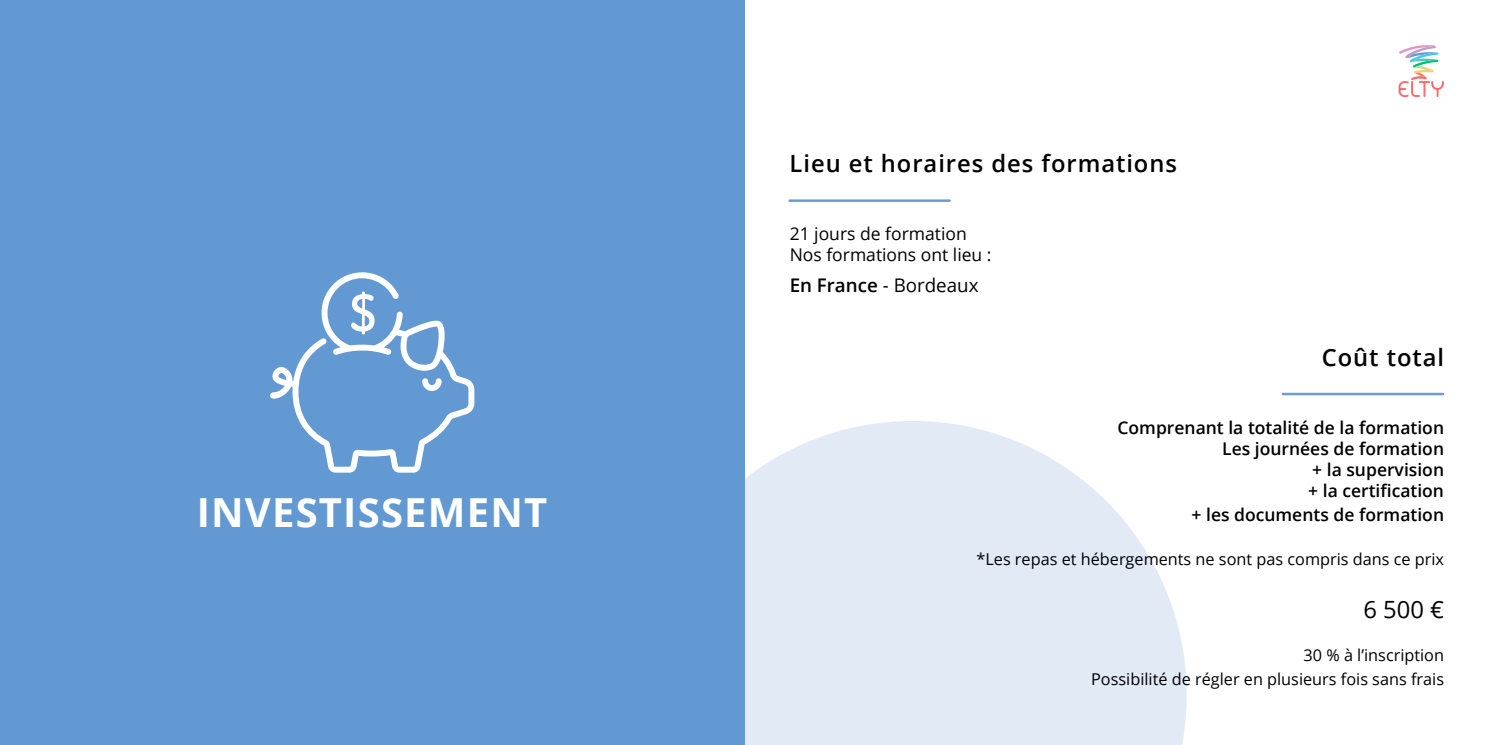
<style>
.page{position:relative;width:1489px;height:745px;background:#fff}
.page>*{position:absolute;margin:0;border:0;box-sizing:border-box;transform-origin:0 0}
.t1{font:700 40px "Open Sans";letter-spacing:.03em;color:#fff}
.t2{font:600 23.75px "Open Sans";letter-spacing:.04em;color:#020203}
.t3{font:23.75px "Open Sans";color:#000}
.t4{font:18.75px "Open Sans";color:#000}
.t5{font:600 17.5px/21px "Open Sans";color:#000;text-align:right}
.t6{font:17.5px/21px "Open Sans";color:#000}
.t7{font:16.25px/24px "Open Sans";color:#000;text-align:right}
.s1{font-weight:600}
</style>
<div class="page">
<svg style="left:1398px;top:45px;width:45px;height:52px"></svg>
<svg style="left:744px;top:420px;width:442px;height:324px;background:#e5ecf6"></svg>
<div style="left:0;top:0;width:744px;height:744px;background:#6299d2"></div>
<svg style="left:270px;top:272px;width:204px;height:200px"></svg>
<hr style="left:789px;top:199px;width:160px;height:3px;background:#6c9cd3">
<hr style="left:1282px;top:392px;width:160px;height:3px;background:#6c9cd3">
<h1 class="t1" style="left:197px;top:484px;width:352px">INVESTISSEMENT</h1>
<h2 class="t2" style="left:789px;top:147px;width:389px">Lieu et horaires des formations</h2>
<p class="t6" style="left:789px;top:223px;width:203px">21 jours de formation<br>Nos formations ont lieu :</p>
<p class="t4" style="left:789px;top:272px;width:190px"><span class="s1">En France</span> - Bordeaux</p>
<h2 class="t2" style="left:1321px;top:340px;width:124px">Coût total</h2>
<p class="t5" style="left:1117px;top:417px;width:328px">Comprenant la totalité de la formation<br>Les journées de formation<br>+ la supervision<br>+ la certification</p>
<p class="t5" style="left:1191px;top:504px;width:254px">+ les documents de formation</p>
<p class="t7" style="left:976px;top:546px;width:469px">*Les repas et hébergements ne sont pas compris dans ce prix</p>
<h2 class="t3" style="left:1363px;top:592px;width:82px">6 500 €</h2>
<p class="t7" style="left:1091px;top:642px;width:354px">30 % à l’inscription<br>Possibilité de régler en plusieurs fois sans frais</p>
</div>
